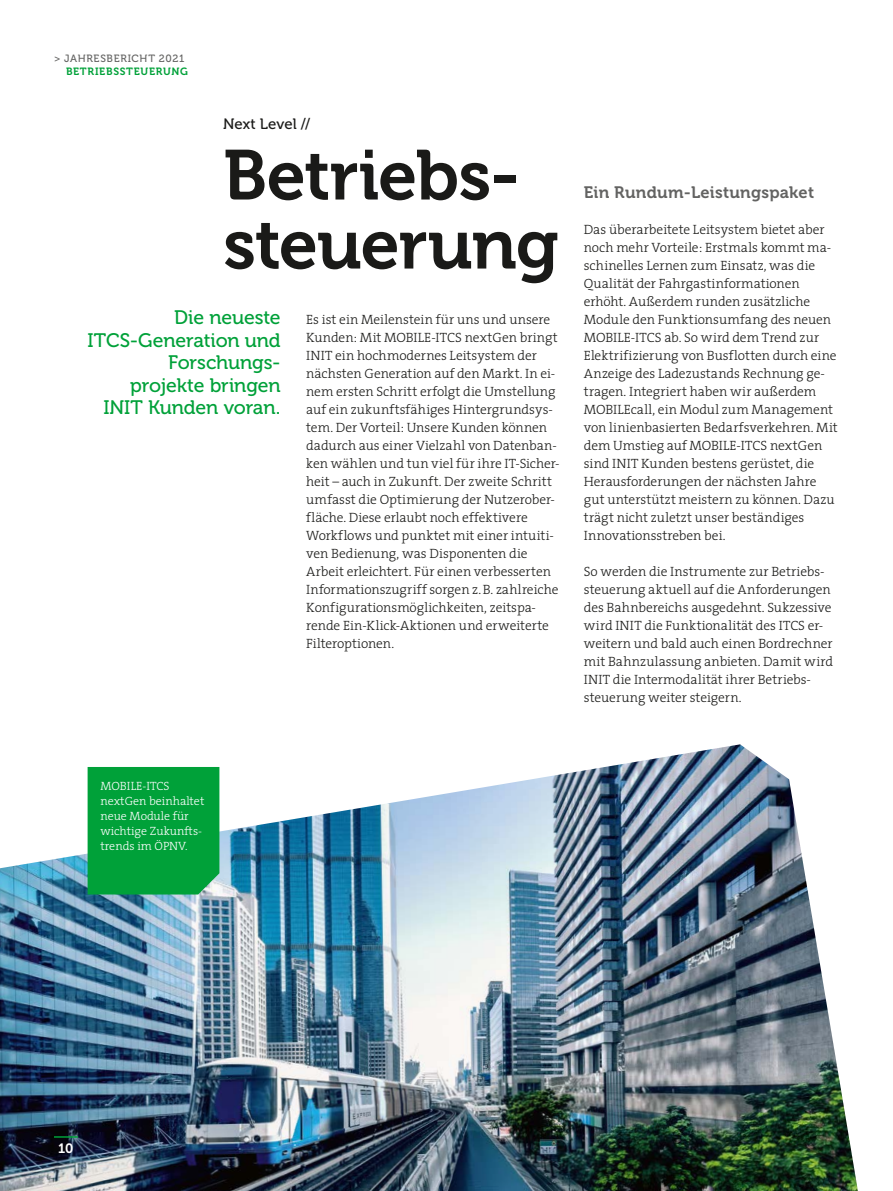
<style>
.page{position:relative;width:893px;height:1191px;background:#fff}
.page>*{position:absolute;margin:0;border:0;box-sizing:border-box;transform-origin:0 0}
.t1{font:70.2px/69px "Museo 700";letter-spacing:-.015em;color:#1a1a18}
.t2{font:19.5px/22.5px "Museo 500";letter-spacing:-.005em;color:#00a139;text-align:right}
.t3{font:16.5px "Museo 700";letter-spacing:.015em;color:#636362}
.t4{font:15px "Museo 500";color:#1a1a18}
.t5{font:300 13.5px/18px "The Serif";color:#1a1a18}
.t6{font:13.5px "Museo 700";color:#fff}
.t7{font:300 12px/15px "The Serif";color:#fff}
.t8{font:10.5px "Museo 500";letter-spacing:.06em;color:#636362}
.t9{font:10.5px "Museo 700";letter-spacing:.065em;color:#00a139}
</style>
<div class="page">
<img style="left:0;top:744px;width:858px;height:447px">
<svg style="left:54px;top:1136px;width:24px;height:1px"></svg>
<div style="left:88px;top:767px;width:131px;height:127px;background:#00a139"></div>
<p class="t8" style="left:54px;top:53px;width:132px">&gt; JAHRESBERICHT 2021</p>
<p class="t9" style="left:66px;top:66px;width:123px">BETRIEBSSTEUERUNG</p>
<p class="t4" style="left:223px;top:116px;width:89px">Next Level //</p>
<h1 class="t1" style="left:223px;top:142px;width:337px">Betriebs&shy;steuerung</h1>
<h2 class="t2" style="left:88px;top:306px;width:195px">Die neueste<br>ITCS-Generation und<br>Forschungs-<br>projekte bringen<br>INIT Kunden voran.</h2>
<p class="t5" style="left:306px;top:310px;width:255px">Es ist ein Meilenstein für uns und unsere Kunden: Mit MOBILE-ITCS nextGen bringt INIT ein hochmodernes Leitsystem der nächsten Generation auf den Markt. In ei&shy;nem ersten Schritt erfolgt die Umstellung auf ein zukunftsfähiges Hintergrundsys&shy;tem. Der Vorteil: Unsere Kunden können dadurch aus einer Vielzahl von Datenban&shy;ken wählen und tun viel für ihre IT-Sicher&shy;heit – auch in Zukunft. Der zweite Schritt umfasst die Optimierung der Nutzerober&shy;fläche. Diese erlaubt noch -effektivere Workflows und punktet mit einer intuiti&shy;ven Bedienung, was Disponenten die Arbeit erleichtert. Für einen verbesserten Informationszugriff sorgen -z.B. zahlreiche Konfigurationsmöglichkeiten, zeitspa&shy;rende Ein-Klick-Aktionen und erweiterte Filteroptionen.</p>
<p class="t3" style="left:584px;top:183px;width:232px">Ein Rundum-Leistungspaket</p>
<p class="t5" style="left:584px;top:220px;width:256px">Das überarbeitete Leitsystem bietet aber noch mehr Vorteile: Erstmals kommt ma&shy;schinelles Lernen zum Einsatz, was die Qualität der Fahrgastinformationen erhöht. Außerdem runden zusätzliche Module den Funktionsumfang des neuen MOBILE-ITCS ab. So wird dem Trend zur Elektrifizierung von Busflotten durch eine Anzeige des Ladezustands Rechnung ge&shy;tragen. Integriert haben wir außerdem MOBILEcall, ein Modul zum Management von linienbasierten Bedarfsverkehren. Mit dem Umstieg auf MOBILE-ITCS nextGen sind INIT Kunden bestens gerüstet, die Herausforderungen der nächsten Jahre gut unterstützt meistern zu können. Dazu trägt nicht zuletzt unser beständiges Innovationsstreben bei.</p>
<p class="t5" style="left:584px;top:562px;width:251px">So werden die Instrumente zur Betriebs&shy;steuerung aktuell auf die Anforderungen des Bahnbereichs ausgedehnt. Sukzessive wird INIT die Funktionalität des ITCS er&shy;weitern und bald auch einen Bordrechner mit Bahnzulassung anbieten. Damit wird INIT die Intermodalität ihrer Betriebs&shy;steuerung weiter steigern.</p>
<p class="t7" style="left:100px;top:778px;width:106px">MOBILE-ITCS nextGen -beinhaltet neue -Module für wichtige Zukunfts&shy;trends im ÖPNV.</p>
<p class="t6" style="left:58px;top:1140px;width:17px">10</p>
</div>
